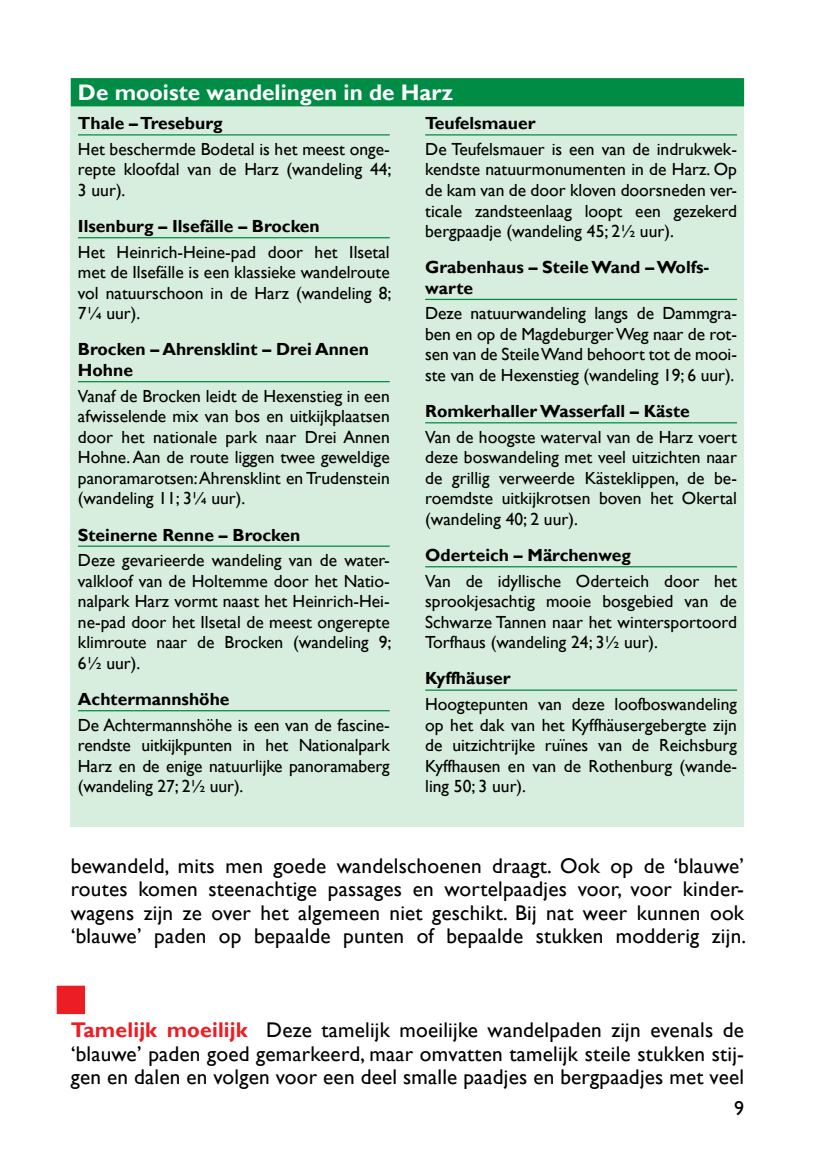
<style>
.page{position:relative;width:815px;height:1163px;background:#fff}
.page>*{position:absolute;margin:0;border:0;box-sizing:border-box;transform-origin:0 0}
.t1{font:700 22.5px "Gill Sans";color:#fff}
.t2{font:21.25px/23.5px "Gill Sans";letter-spacing:.01em;color:#000;text-align:justify}
.t3{font:20px "Gill Sans";color:#000}
.t4{font:17.5px/20.5px "Gill Sans";color:#000;text-align:justify}
.t5{font:700 17.5px/20.5px "Gill Sans";color:#000}
.s1{font-weight:700;color:#ed1d24}
</style>
<div class="page">
<div style="left:57px;top:985px;width:28px;height:28px;background:#ed1d24"></div>
<div style="left:71px;top:106px;width:673px;height:720px;background:#d7eddd"></div>
<hr style="left:78px;top:134px;width:312px;height:1px;background:#008c44">
<hr style="left:78px;top:237px;width:312px;height:1px;background:#008c44">
<hr style="left:78px;top:381px;width:312px;height:1px;background:#008c44">
<hr style="left:78px;top:545px;width:312px;height:1px;background:#008c44">
<hr style="left:78px;top:710px;width:312px;height:1px;background:#008c44">
<hr style="left:425px;top:134px;width:312px;height:1px;background:#008c44">
<hr style="left:425px;top:299px;width:312px;height:1px;background:#008c44">
<hr style="left:425px;top:422px;width:312px;height:1px;background:#008c44">
<hr style="left:425px;top:566px;width:312px;height:1px;background:#008c44">
<hr style="left:425px;top:689px;width:312px;height:1px;background:#008c44">
<div style="left:71px;top:78px;width:673px;height:28px;background:#008c44"></div>
<p class="t1" style="left:78px;top:78px;width:377px">De mooiste wandelingen in de Harz</p>
<p class="t5" style="left:78px;top:114px;width:146px">Thale – Treseburg</p>
<p class="t4" style="left:78px;top:139px;width:315px">Het beschermde Bodetal is het meest onge&shy;repte kloofdal van de Harz (wandeling 44; 3 uur).</p>
<p class="t5" style="left:78px;top:216px;width:243px">Ilsenburg – Ilsefälle – Brocken</p>
<p class="t4" style="left:78px;top:242px;width:315px">Het Heinrich-Heine-pad door het Ilsetal met de Ilsefälle is een klassieke wandelroute vol natuurschoon in de Harz (wandeling 8; 7¼ uur).</p>
<p class="t5" style="left:78px;top:340px;width:293px">Brocken – Ahrensklint – Drei Annen<br>Hohne</p>
<p class="t4" style="left:78px;top:385px;width:313px">Vanaf de Brocken leidt de Hexenstieg in een afwisselende mix van bos en uitkijkplaatsen door het nationale park naar Drei Annen Hohne. Aan de route liggen twee geweldige panoramarotsen: Ahrensklint en Trudenstein (wandeling 11; 3¼ uur).</p>
<p class="t5" style="left:78px;top:524px;width:224px">Steinerne Renne – Brocken</p>
<p class="t4" style="left:78px;top:550px;width:315px">Deze gevarieerde wandeling van de water&shy;valkloof van de Holtemme door het Natio&shy;nalpark Harz vormt naast het Heinrich-Hei&shy;ne-pad door het Ilsetal de meest ongerepte klimroute naar de Brocken (wandeling 9; 6½ uur).</p>
<p class="t5" style="left:78px;top:689px;width:153px">Achtermannshöhe</p>
<p class="t4" style="left:78px;top:714px;width:313px">De Achtermannshöhe is een van de fascine&shy;rendste uitkijkpunten in het Nationalpark Harz en de enige natuurlijke panoramaberg (wandeling 27; 2½ uur).</p>
<p class="t5" style="left:425px;top:114px;width:112px">Teufelsmauer</p>
<p class="t4" style="left:425px;top:139px;width:313px">De Teufelsmauer is een van de indrukwek&shy;kendste natuurmonumenten in de Harz. Op de kam van de door kloven doorsneden ver&shy;ticale zandsteenlaag loopt een gezekerd bergpaadje (wandeling 45; 2½ uur).</p>
<p class="t5" style="left:425px;top:257px;width:286px">Grabenhaus – Steile Wand – Wolfs&shy;warte</p>
<p class="t4" style="left:425px;top:303px;width:313px">Deze natuurwandeling langs de Dammgra&shy;ben en op de Magdeburger Weg naar de rot&shy;sen van de Steile Wand behoort tot de mooi&shy;ste van de Hexenstieg (wandeling 19; 6 uur).</p>
<p class="t5" style="left:425px;top:401px;width:266px">Romkerhaller Wasserfall – Käste</p>
<p class="t4" style="left:425px;top:427px;width:313px">Van de hoogste waterval van de Harz voert deze boswandeling met veel uitzichten naar de grillig verweerde Kästeklippen, de be&shy;roemdste uitkijkrotsen boven het Okertal (wandeling 40; 2 uur).</p>
<p class="t5" style="left:425px;top:545px;width:207px">Oderteich – Märchenweg</p>
<p class="t4" style="left:425px;top:570px;width:313px">Van de idyllische Oderteich door het sprookjesachtig mooie bosgebied van de Schwarze Tannen naar het wintersportoord Torfhaus (wandeling 24; 3½ uur).</p>
<p class="t5" style="left:425px;top:668px;width:87px">Kyffhäuser</p>
<p class="t4" style="left:425px;top:694px;width:313px">Hoogtepunten van deze loofboswandeling op het dak van het Kyffhäusergebergte zijn de uitzichtrijke ruïnes van de Reichsburg Kyffhausen en van de Rothenburg (wande&shy;ling 50; 3 uur).</p>
<p class="t2" style="left:71px;top:854px;width:677px">bewandeld, mits men goede wandelschoenen draagt. Ook op de ‘blauwe’ routes komen steenachtige passages en wortelpaadjes voor, voor kinder&shy;wagens zijn ze over het algemeen niet geschikt. Bij nat weer kunnen ook ‘blauwe’ paden op bepaalde punten of bepaalde stukken modderig zijn.</p>
<p class="t2" style="left:71px;top:1018px;width:675px"><span class="s1">Tamelijk moeilijk</span> Deze tamelijk moeilijke wandelpaden zijn evenals de ‘blauwe’ paden goed gemarkeerd, maar omvatten tamelijk steile stukken stij&shy;gen en dalen en volgen voor een deel smalle paadjes en bergpaadjes met veel</p>
<p class="t3" style="left:734px;top:1096px;width:11px">9</p>
</div>
